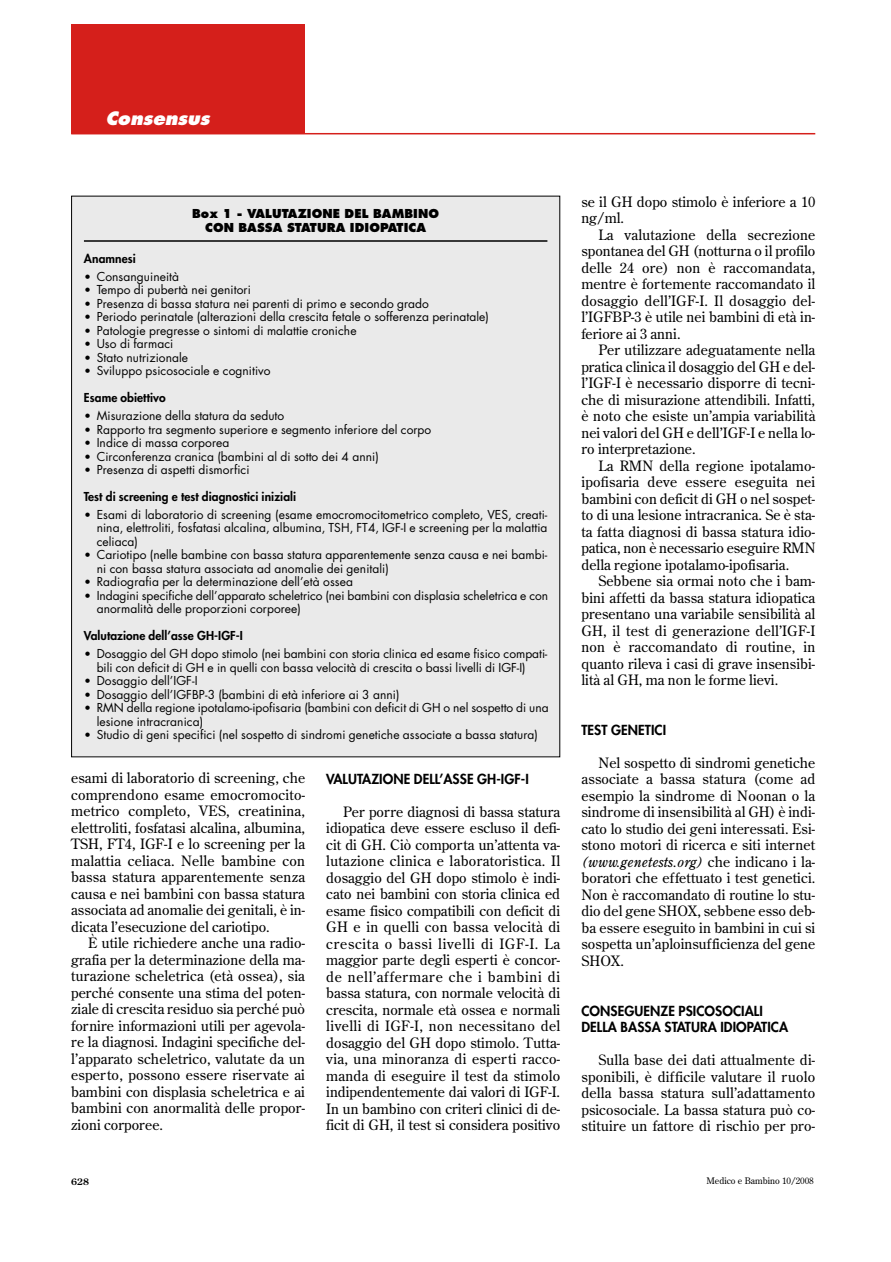
<style>
.page{position:relative;width:891px;height:1262px;background:#fff}
.page>*{position:absolute;margin:0;border:0;box-sizing:border-box;transform-origin:0 0}
.t1{font:italic 800 18px "Futura";color:#fff}
.t2{font:14.25px/16.5px "Century Old Style";letter-spacing:.005em;color:#000;text-align:justify}
.t3{font:800 13.5px/16.5px "Futura";letter-spacing:.005em;color:#000}
.t4{font:12px/13.5px "Futura";letter-spacing:.005em;color:#000}
.t5{font:800 12px "Futura";letter-spacing:.005em;color:#000}
.t6{font:800 12px/13.5px "Futura";letter-spacing:.01em;color:#000;text-align:center}
.t7{font:9px "Century Old Style";color:#000}
.t8{font:700 9px "Century Old Style";color:#000}
.s1{font-family:"Century Old Style";font-size:11.7px}
.s2{font-style:italic}
</style>
<div class="page">
<div style="left:71px;top:24px;width:234px;height:110px;background:#d51f1b"></div>
<hr style="left:71px;top:133px;width:744px;height:1px;background:#d51f1b">
<div style="left:72px;top:196px;width:487px;height:560px;background:#eaeaea"></div>
<hr style="left:84px;top:240px;width:463px;height:2px;background:#000">
<p class="t1" style="left:105px;top:111px;width:105px">Consensus</p>
<p class="t6" style="left:192px;top:208px;width:248px">Box 1 - VALUTAZIONE DEL BAMBINO<br>CON BASSA STATURA IDIOPATICA</p>
<p class="t5" style="left:84px;top:253px;width:53px">Anamnesi</p>
<p class="t4" style="left:84px;top:271px;width:97px"><span class="s1">•</span> Consanguineità</p>
<p class="t4" style="left:84px;top:284px;width:168px"><span class="s1">•</span> Tempo di pubertà nei genitori</p>
<p class="t4" style="left:84px;top:298px;width:347px"><span class="s1">•</span> Presenza di bassa statura nei parenti di primo e secondo grado</p>
<p class="t4" style="left:84px;top:311px;width:407px"><span class="s1">•</span> Periodo perinatale (alterazioni della crescita fetale o sofferenza perinatale)</p>
<p class="t4" style="left:84px;top:325px;width:274px"><span class="s1">•</span> Patologie pregresse o sintomi di malattie croniche</p>
<p class="t4" style="left:84px;top:338px;width:91px"><span class="s1">•</span> Uso di farmaci</p>
<p class="t4" style="left:84px;top:352px;width:106px"><span class="s1">•</span> Stato nutrizionale</p>
<p class="t4" style="left:84px;top:365px;width:188px"><span class="s1">•</span> Sviluppo psicosociale e cognitivo</p>
<p class="t5" style="left:84px;top:392px;width:83px">Esame obiettivo</p>
<p class="t4" style="left:84px;top:410px;width:202px"><span class="s1">•</span> Misurazione della statura da seduto</p>
<p class="t4" style="left:84px;top:423px;width:349px"><span class="s1">•</span> Rapporto tra segmento superiore e segmento inferiore del corpo</p>
<p class="t4" style="left:84px;top:437px;width:147px"><span class="s1">•</span> Indice di massa corporea</p>
<p class="t4" style="left:84px;top:450px;width:296px"><span class="s1">•</span> Circonferenza cranica (bambini al di sotto dei 4 anni)</p>
<p class="t4" style="left:84px;top:464px;width:167px"><span class="s1">•</span> Presenza di aspetti dismorfici</p>
<p class="t5" style="left:84px;top:491px;width:214px">Test di screening e test diagnostici iniziali</p>
<p class="t4" style="left:97px;top:509px;width:452px;text-align:justify;text-indent:-13px"><span class="s1">•</span> Esami di laboratorio di screening (esame emocromocitometrico completo, VES, creati&shy;nina, elettroliti, fosfatasi alcalina, albumina, TSH, FT4, IGF-I e screening per la malattia celiaca)</p>
<p class="t4" style="left:97px;top:549px;width:452px;text-indent:-13px"><span class="s1">•</span> Cariotipo (nelle bambine con bassa statura apparentemente senza causa e nei bambi&shy;ni con bassa statura associata ad anomalie dei genitali)</p>
<p class="t4" style="left:84px;top:576px;width:271px"><span class="s1">•</span> Radiografia per la determinazione dell’età ossea</p>
<p class="t4" style="left:97px;top:590px;width:453px;text-indent:-13px"><span class="s1">•</span> Indagini specifiche dell’apparato scheletrico (nei bambini con displasia scheletrica e con anormalità delle proporzioni corporee)</p>
<p class="t5" style="left:84px;top:630px;width:161px">Valutazione dell’asse GH-IGF-I</p>
<p class="t4" style="left:97px;top:648px;width:452px;text-indent:-13px"><span class="s1">•</span> Dosaggio del GH dopo stimolo (nei bambini con storia clinica ed esame fisico compati&shy;bili con deficit di GH e in quelli con bassa velocità di crescita o bassi livelli di IGF-I)</p>
<p class="t4" style="left:84px;top:675px;width:115px"><span class="s1">•</span> Dosaggio dell’IGF-I</p>
<p class="t4" style="left:84px;top:688px;width:317px"><span class="s1">•</span> Dosaggio dell’IGFBP-3 (bambini di età inferiore ai 3 anni)</p>
<p class="t4" style="left:97px;top:702px;width:453px;text-indent:-13px"><span class="s1">•</span> RMN della regione ipotalamo-ipofisaria (bambini con deficit di GH o nel sospetto di una lesione intracranica)</p>
<p class="t4" style="left:84px;top:729px;width:456px"><span class="s1">•</span> Studio di geni specifici (nel sospetto di sindromi genetiche associate a bassa statura)</p>
<p class="t2" style="left:71px;top:770px;width:235px">esami di laboratorio di screening, che comprendono esame emocromocito&shy;metrico completo, VES, creatinina, elettroliti, fosfatasi alcalina, albumina, TSH, FT4, IGF-I e lo screening per la malattia celiaca. Nelle bambine con bassa statura apparentemente senza causa e nei bambini con bassa statura associata ad anomalie dei genitali, è in&shy;dicata l’esecuzione del cariotipo.</p>
<p class="t2" style="left:71px;top:935px;width:235px;text-indent:17px">È utile richiedere anche una radio&shy;grafia per la determinazione della ma&shy;turazione scheletrica (età ossea), sia perché consente una stima del poten&shy;ziale di crescita residuo sia perché può fornire informazioni utili per agevola&shy;re la diagnosi. Indagini specifiche del&shy;l’apparato scheletrico, valutate da un esperto, possono essere riservate ai bambini con displasia scheletrica e ai bambini con anormalità delle propor&shy;zioni corporee.</p>
<p class="t3" style="left:326px;top:771px;width:204px">VALUTAZIONE DELL’ASSE GH-IGF-I</p>
<p class="t2" style="left:326px;top:804px;width:236px;text-indent:17px">Per porre diagnosi di bassa statura idiopatica deve essere escluso il defi&shy;cit di GH. Ciò comporta un’attenta va&shy;lutazione clinica e laboratoristica. Il dosaggio del GH dopo stimolo è indi&shy;cato nei bambini con storia clinica ed esame fisico compatibili con deficit di GH e in quelli con bassa velocità di crescita o bassi livelli di IGF-I. La maggior parte degli esperti è concor&shy;de nell’affermare che i bambini di bassa statura, con normale velocità di crescita, normale età ossea e normali livelli di IGF-I, non necessitano del dosaggio del GH dopo stimolo. Tutta&shy;via, una minoranza di esperti racco&shy;manda di eseguire il test da stimolo indipendentemente dai valori di IGF-I.<br>In un bambino con criteri clinici di de&shy;ficit di GH, il test si considera positivo</p>
<p class="t2" style="left:581px;top:194px;width:235px">se il GH dopo stimolo è inferiore a 10 ng/ml.</p>
<p class="t2" style="left:581px;top:227px;width:236px;text-indent:17px">La valutazione della secrezione spontanea del GH (notturna o il profilo delle 24 ore) non è raccomandata, mentre è fortemente raccomandato il dosaggio dell’IGF-I. Il dosaggio del&shy;l’IGFBP-3 è utile nei bambini di età in&shy;feriore ai 3 anni.</p>
<p class="t2" style="left:581px;top:343px;width:236px;text-indent:17px">Per utilizzare adeguatamente nella pratica clinica il dosaggio del GH e del&shy;l’IGF-I è necessario disporre di tecni&shy;che di misurazione attendibili. Infatti, è noto che esiste un’ampia variabilità nei valori del GH e dell’IGF-I e nella lo&shy;ro interpretazione.</p>
<p class="t2" style="left:581px;top:458px;width:236px;text-indent:17px">La RMN della regione ipotalamo&shy;ipofisaria deve essere eseguita nei bambini con deficit di GH o nel sospet&shy;to di una lesione intracranica. Se è sta&shy;ta fatta diagnosi di bassa statura idio&shy;patica, non è necessario eseguire RMN della regione ipotalamo-ipofisaria.</p>
<p class="t2" style="left:581px;top:574px;width:235px;text-indent:17px">Sebbene sia ormai noto che i bam&shy;bini affetti da bassa statura idiopatica presentano una variabile sensibilità al GH, il test di generazione dell’IGF-I non è raccomandato di routine, in quanto rileva i casi di grave insensibi&shy;lità al GH, ma non le forme lievi.</p>
<p class="t3" style="left:581px;top:722px;width:86px">TEST GENETICI</p>
<p class="t2" style="left:581px;top:755px;width:235px;text-indent:17px">Nel sospetto di sindromi genetiche associate a bassa statura (come ad esempio la sindrome di Noonan o la sindrome di insensibilità al GH) è indi&shy;cato lo studio dei geni interessati. Esi&shy;stono motori di ricerca e siti internet <span class="s2">(www.genetests.org)</span> che indicano i la&shy;boratori che effettuato i test genetici.<br>Non è raccomandato di routine lo stu&shy;dio del gene SHOX, sebbene esso deb&shy;ba essere eseguito in bambini in cui si sospetta un’aploinsufficienza del gene SHOX.</p>
<p class="t3" style="left:581px;top:1003px;width:208px">CONSEGUENZE PSICOSOCIALI<br>DELLA BASSA STATURA IDIOPATICA</p>
<p class="t2" style="left:581px;top:1052px;width:235px;text-indent:17px">Sulla base dei dati attualmente di&shy;sponibili, è difficile valutare il ruolo della bassa statura sull’adattamento psicosociale. La bassa statura può co&shy;stituire un fattore di rischio per pro-</p>
<p class="t8" style="left:71px;top:1178px;width:19px">628</p>
<p class="t7" style="left:706px;top:1176px;width:109px">Medico e Bambino 10/2008</p>
</div>
